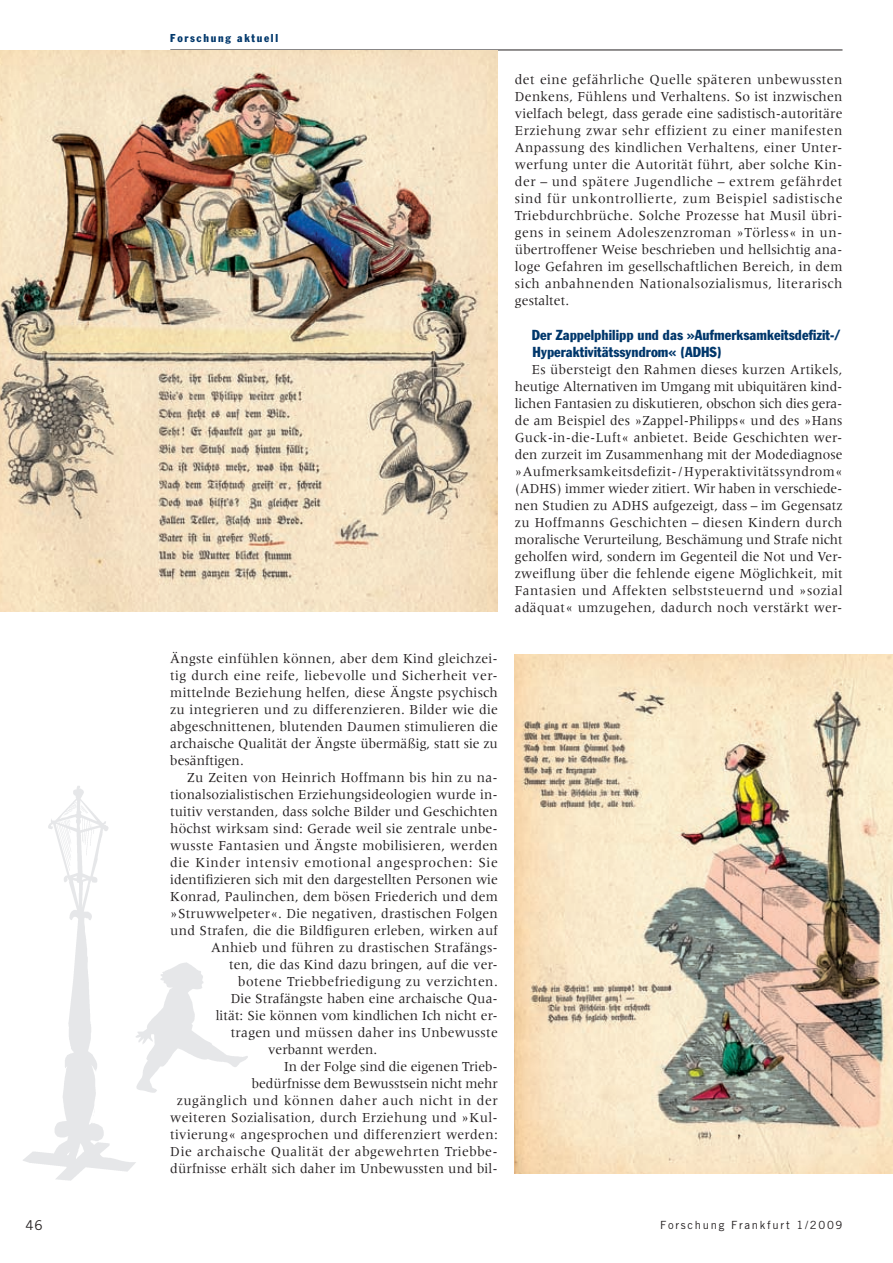
<style>
.page{position:relative;width:893px;height:1263px;background:#fff}
.page>*{position:absolute;margin:0;border:0;box-sizing:border-box;transform-origin:0 0}
.t1{font:14.25px/17px "Meridien";letter-spacing:.015em;color:#231f20;text-align:justify;scale:.96 1}
.t2{font:14.25px/17px "Meridien";letter-spacing:.015em;color:#231f20;text-align:justify;scale:.95 1}
.t3{font:14.25px "Meridien";letter-spacing:.045em;color:#231f20;scale:.96 1}
.t4{font:14.25px "Meridien";letter-spacing:.035em;color:#231f20;scale:.96 1}
.t5{font:condensed 14.25px/17px "Franklin Gothic";letter-spacing:.005em;color:#00376b}
.t6{font:14.25px "Meridien";letter-spacing:-.005em;color:#231f20;scale:.96 1}
.t7{font:13.5px "Trade Gothic";color:#231f20}
.t8{font:11.25px "Trade Gothic";letter-spacing:.15em;color:#231f20}
.t9{font:condensed 11.25px "Franklin Gothic";letter-spacing:.15em;color:#00376b}
</style>
<div class="page">
<hr style="left:170px;top:50px;width:672px;height:1px;background:#231f20">
<img style="left:0;top:50px;width:498px;height:562px">
<img style="left:515px;top:654px;width:377px;height:519px">
<img style="left:23px;top:786px;width:113px;height:395px">
<img style="left:130px;top:920px;width:118px;height:187px">
<p class="t7" style="left:26px;top:1220px;width:19px">46</p>
<p class="t9" style="left:170px;top:34px;width:109px">Forschung aktuell</p>
<p class="t1" style="left:170px;top:651px;width:343px">Ängste einfühlen können, aber dem Kind gleichzei&shy;tig durch eine reife, liebevolle und Sicherheit ver&shy;mittelnde Beziehung helfen, diese Ängste psychisch zu integrieren und zu differenzieren. Bilder wie die abgeschnittenen, blutenden Daumen stimulieren die archaische Qualität der Ängste übermäßig, statt sie zu besänftigen.</p>
<p class="t1" style="left:187px;top:770px;width:325px">Zu Zeiten von Heinrich Hoffmann bis hin zu na-</p>
<p class="t1" style="left:170px;top:787px;width:343px">tionalsozialistischen Erziehungsideologien wurde in-</p>
<p class="t1" style="left:170px;top:804px;width:342px">tuitiv verstanden, dass solche Bilder und Geschichten</p>
<p class="t1" style="left:170px;top:821px;width:343px">höchst wirksam sind: Gerade weil sie zentrale unbe-</p>
<p class="t1" style="left:170px;top:838px;width:343px">wusste Fantasien und Ängste mobilisieren, werden</p>
<p class="t3" style="left:170px;top:856px;width:343px">die Kinder intensiv emotional angesprochen: Sie</p>
<p class="t1" style="left:170px;top:872px;width:343px">identifizieren sich mit den dargestellten Personen wie</p>
<p class="t1" style="left:170px;top:889px;width:343px">Konrad, Paulinchen, dem bösen Friederich und dem</p>
<p class="t1" style="left:170px;top:906px;width:343px">»Struwwelpeter«. Die negativen, drastischen Folgen</p>
<p class="t1" style="left:170px;top:923px;width:343px">und Strafen, die die Bildfiguren erleben, wirken auf</p>
<p class="t1" style="left:211px;top:940px;width:300px">Anhieb und führen zu drastischen Strafängs-</p>
<p class="t1" style="left:229px;top:957px;width:281px">ten, die das Kind dazu bringen, auf die ver-</p>
<p class="t4" style="left:238px;top:975px;width:272px">botene Triebbefriedigung zu verzichten.</p>
<p class="t1" style="left:231px;top:991px;width:280px">Die Strafängste haben eine archaische Qua-</p>
<p class="t1" style="left:216px;top:1008px;width:295px">lität: Sie können vom kindlichen Ich nicht er-</p>
<p class="t1" style="left:231px;top:1025px;width:280px">tragen und müssen daher ins Unbewusste</p>
<p class="t1" style="left:268px;top:1042px;width:115px">verbannt werden.</p>
<p class="t1" style="left:284px;top:1059px;width:224px">In der Folge sind die eigenen Trieb-</p>
<p class="t6" style="left:252px;top:1077px;width:258px">bedürfnisse dem Bewusstsein nicht mehr</p>
<p class="t3" style="left:177px;top:1094px;width:336px">zugänglich und können daher auch nicht in der</p>
<p class="t1" style="left:170px;top:1110px;width:343px">weiteren Sozialisation, durch Erziehung und »Kul-</p>
<p class="t1" style="left:170px;top:1127px;width:343px">tivierung« angesprochen und differenziert werden:</p>
<p class="t4" style="left:170px;top:1145px;width:343px">Die archaische Qualität der abgewehrten Triebbe-</p>
<p class="t1" style="left:170px;top:1161px;width:343px">dürfnisse erhält sich daher im Unbewussten und bil-</p>
<p class="t1" style="left:515px;top:72px;width:343px">det eine gefährliche Quelle späteren unbewussten Denkens, Fühlens und Verhaltens. So ist inzwischen vielfach belegt, dass gerade eine sadistisch-autoritäre Erziehung zwar sehr effizient zu einer manifesten Anpassung des kindlichen Verhaltens, einer Unter&shy;werfung unter die Autorität führt, aber solche Kin&shy;der – und spätere Jugendliche – extrem gefährdet sind für unkontrollierte, zum Beispiel sadistische Triebdurchbrüche. Solche Prozesse hat Musil übri&shy;gens in seinem Adoleszenzroman »Törless« in un&shy;übertroffener Weise beschrieben und hellsichtig ana&shy;loge Gefahren im gesellschaftlichen Bereich, in dem sich anbahnenden Nationalsozialismus, literarisch gestaltet.</p>
<p class="t5" style="left:532px;top:327px;width:309px">Der Zappelphilipp und das »Aufmerksamkeits defizit- /<br>Hyperaktivitätssyndrom« (ADHS)</p>
<p class="t2" style="left:515px;top:362px;width:346px;text-indent:17px">Es übersteigt den Rahmen dieses kurzen Artikels, heutige Alternativen im Umgang mit ubiquitären kind&shy;lichen Fantasien zu diskutieren, obschon sich dies gera&shy;de am Beispiel des »Zappel-Philipps« und des »Hans Guck-in-die-Luft« anbietet. Beide Geschichten wer&shy;den zurzeit im Zusammenhang mit der Modediagnose »Aufmerksamkeitsdefizit- / Hyperaktivitätssyndrom« (ADHS) immer wieder zitiert. Wir haben in verschiede&shy;nen Studien zu ADHS aufgezeigt, dass – im Gegensatz zu Hoffmanns Geschichten – diesen Kindern durch moralische Verurteilung, Beschämung und Strafe nicht geholfen wird, sondern im Gegenteil die Not und Ver&shy;zweiflung über die fehlende eigene Möglichkeit, mit Fantasien und Affekten selbststeuernd und »sozial adäquat« umzugehen, dadurch noch verstärkt wer-</p>
<p class="t8" style="left:660px;top:1220px;width:184px">Forschung Frankfurt 1/2009</p>
</div>
